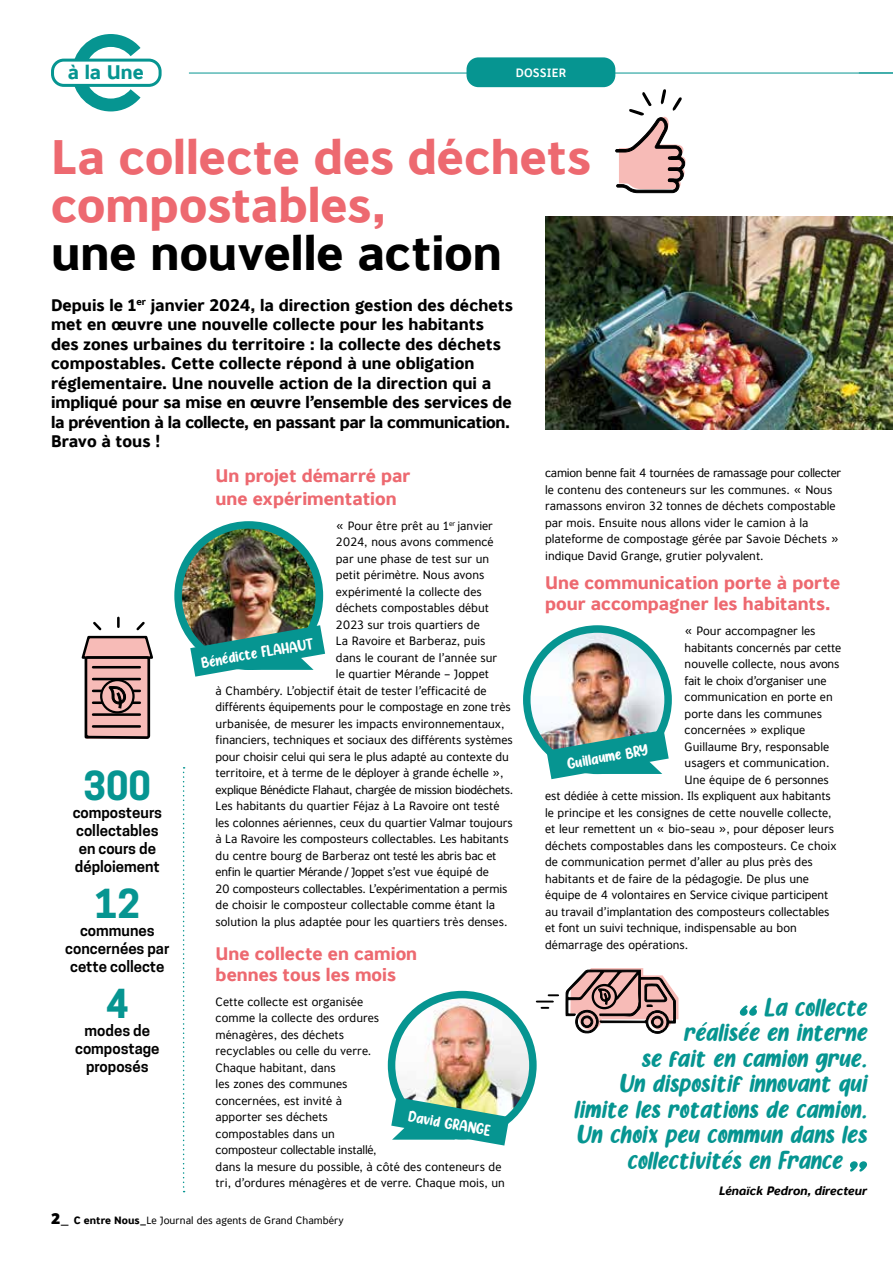
<style>
.page{position:relative;width:893px;height:1263px;background:#fff}
.page>*{position:absolute;margin:0;border:0;box-sizing:border-box;transform-origin:0 0}
.t1{font:700 48px/48px "Banjax";color:#ed6970}
.t2{font:700 48px "Banjax";color:#000}
.t3{font:700 37.5px "Cooper Hewitt";color:#069591}
.t4{font:italic 30px "Almond Nougat";color:#069591}
.t5{font:700 19.5px "Banjax";color:#069591}
.t6{font:700 18px/21px "Banjax";color:#ed6970}
.t7{font:18px "Almond Nougat";color:#fff}
.t8{font:700 16.5px/19.5px "Banjax";color:#000}
.t9{font:600 15px/18px "Cooper Hewitt";color:#000;text-align:center}
.t10{font:12px/16.5px "Banjax";color:#000}
.t11{font:12px "Banjax";letter-spacing:-.02em;color:#000}
.t12{font:12px "Banjax";letter-spacing:-.03em;color:#000}
.t13{font:italic 700 12px "Banjax";color:#000}
.t14{font:500 12px "Banjax";letter-spacing:.01em;color:#fff}
.t15{font:10.5px "Banjax";color:#000}
.s1{font-weight:900;font-size:15px}
.s2{font-size:15px}
.s3{font-weight:700}
</style>
<div class="page">
<hr style="left:189px;top:73px;width:704px;height:1px;background:#069591">
<div style="left:466px;top:57px;width:149px;height:30px;background:#069591;border-radius:12px"></div>
<svg style="left:72px;top:34px;width:69px;height:77px"></svg>
<div style="left:53px;top:60px;width:107px;height:25px;background:#fff;border-radius:11px"></div>
<div style="left:51px;top:59px;width:111px;height:28px;border:3px solid #069591;border-radius:11px"></div>
<svg style="left:858px;top:72px;width:35px;height:2px"></svg>
<img style="left:527px;top:629px;width:141px;height:141px;border-radius:71px">
<div style="left:523px;top:625px;width:149px;height:149px;border:8px solid #069591;border-radius:50%"></div>
<img style="left:546px;top:730px;width:123px;height:49px">
<img style="left:392px;top:994px;width:141px;height:142px;border-radius:71px">
<div style="left:388px;top:991px;width:149px;height:149px;border:8px solid #069591;border-radius:50%"></div>
<svg style="left:391px;top:1097px;width:118px;height:48px"></svg>
<svg style="left:740px;top:1005px;width:17px;height:11px"></svg>
<svg style="left:850px;top:1161px;width:17px;height:10px"></svg>
<img style="left:545px;top:217px;width:348px;height:212px">
<img style="left:178px;top:525px;width:141px;height:141px;border-radius:71px">
<div style="left:174px;top:521px;width:149px;height:149px;border:8px solid #069591;border-radius:50%"></div>
<svg style="left:190px;top:625px;width:135px;height:52px"></svg>
<svg style="left:183px;top:767px;width:2px;height:425px"></svg>
<svg style="left:81px;top:618px;width:72px;height:121px"></svg>
<svg style="left:565px;top:968px;width:113px;height:66px"></svg>
<svg style="left:537px;top:994px;width:21px;height:15px"></svg>
<svg style="left:615px;top:89px;width:71px;height:104px"></svg>
<h3 class="t5" style="left:68px;top:57px;width:77px">à la Une</h3>
<p class="t14" style="left:516px;top:64px;width:52px">DOSSIER</p>
<h1 class="t1" style="left:51px;top:131px;width:542px">La collecte des déchets compostables,</h1>
<h1 class="t2" style="left:51px;top:216px;width:453px">une nouvelle action</h1>
<p class="t8" style="left:51px;top:294px;width:463px">Depuis le 1<sup>er</sup> janvier 2024, la direction gestion des déchets met en œuvre une nouvelle collecte pour les habitants des zones urbaines du territoire : la collecte des déchets compostables. Cette collecte répond à une obligation réglementaire. Une nouvelle action de la direction qui a impliqué pour sa mise en œuvre l’ensemble des services de la prévention à la collecte, en passant par la communication.<br>Bravo à tous !</p>
<h2 class="t3" style="left:84px;top:764px;width:69px">300</h2>
<p class="t9" style="left:73px;top:803px;width:91px;text-align:left">composteurs collectables en cours de déploiement</p>
<h2 class="t3" style="left:95px;top:882px;width:47px">12</h2>
<p class="t9" style="left:65px;top:921px;width:106px">communes concernées par cette collecte</p>
<h2 class="t3" style="left:106px;top:982px;width:24px">4</h2>
<p class="t9" style="left:75px;top:1021px;width:86px">modes de compostage proposés</p>
<h3 class="t6" style="left:216px;top:463px;width:197px;line-height:22.5px">Un projet démarré par une expérimentation</h3>
<p class="t10" style="left:336px;top:517px;width:159px">« Pour être prêt au 1<sup>er</sup> janvier</p>
<p class="t10" style="left:336px;top:533px;width:159px">2024, nous avons commencé</p>
<p class="t10" style="left:336px;top:550px;width:155px">par une phase de test sur un</p>
<p class="t10" style="left:336px;top:566px;width:150px">petit périmètre. Nous avons</p>
<p class="t10" style="left:336px;top:583px;width:147px">expérimenté la collecte des</p>
<p class="t10" style="left:336px;top:599px;width:155px">déchets compostables début</p>
<p class="t10" style="left:336px;top:616px;width:145px">2023 sur trois quartiers de</p>
<p class="t10" style="left:336px;top:632px;width:151px">La Ravoire et Barberaz, puis</p>
<p class="t10" style="left:336px;top:649px;width:163px">dans le courant de l’année sur</p>
<p class="t10" style="left:336px;top:665px;width:155px">le quartier Mérande – Joppet</p>
<p class="t10" style="left:216px;top:682px;width:273px">à Chambéry. L’objectif était de tester l’efficacité de</p>
<p class="t10" style="left:216px;top:698px;width:297px">différents équipements pour le compostage en zone très</p>
<p class="t10" style="left:216px;top:715px;width:290px">urbanisée, de mesurer les impacts environnementaux,</p>
<p class="t10" style="left:216px;top:731px;width:299px">financiers, techniques et sociaux des différents systèmes</p>
<p class="t10" style="left:216px;top:748px;width:295px">pour choisir celui qui sera le plus adapté au contexte du</p>
<p class="t10" style="left:216px;top:764px;width:289px">territoire, et à terme de le déployer à grande échelle »,</p>
<p class="t12" style="left:216px;top:780px;width:299px">explique Bénédicte Flahaut, chargée de mission biodéchets.</p>
<p class="t10" style="left:216px;top:797px;width:286px">Les habitants du quartier Féjaz à La Ravoire ont testé</p>
<p class="t10" style="left:216px;top:814px;width:299px">les colonnes aériennes, ceux du quartier Valmar toujours</p>
<p class="t10" style="left:216px;top:830px;width:295px">à La Ravoire les composteurs collectables. Les habitants</p>
<p class="t11" style="left:216px;top:846px;width:282px">du centre bourg de Barberaz ont testé les abris bac et</p>
<p class="t12" style="left:216px;top:863px;width:275px">enfin le quartier Mérande / Joppet s’est vue équipé de</p>
<p class="t11" style="left:216px;top:879px;width:293px">20 composteurs collectables. L’expérimentation a permis</p>
<p class="t10" style="left:216px;top:896px;width:281px">de choisir le composteur collectable comme étant la</p>
<p class="t10" style="left:216px;top:913px;width:293px">solution la plus adaptée pour les quartiers très denses.</p>
<h3 class="t6" style="left:216px;top:941px;width:203px">Une collecte en camion bennes tous les mois</h3>
<p class="t10" style="left:216px;top:992px;width:291px">Cette collecte est organisée<br>comme la collecte des ordures<br>ménagères, des déchets<br>recyclables ou celle du verre.<br>Chaque habitant, dans<br>les zones des communes<br>concernées, est invité à<br>apporter ses déchets<br>compostables dans un<br>composteur collectable installé,<br>dans la mesure du possible, à côté des conteneurs de tri, d’ordures ménagères et de verre. Chaque mois, un</p>
<h3 class="t7" style="left:201px;top:654px;width:115px;rotate:-10deg">Bénédicte FLAHAUT</h3>
<h3 class="t7" style="left:411px;top:1107px;width:85px;rotate:10deg">David GRANGE</h3>
<p class="t15" style="left:51px;top:1212px;width:294px"><span class="s1">2</span><span class="s2">_</span> <span class="s3">C entre Nous_</span>Le Journal des agents de Grand Chambéry</p>
<p class="t10" style="left:545px;top:464px;width:298px">camion benne fait 4 tournées de ramassage pour collecter le contenu des conteneurs sur les communes. « Nous ramassons environ 32 tonnes de déchets compostable par mois. Ensuite nous allons vider le camion à la plateforme de compostage gérée par Savoie Déchets » indique David Grange, grutier polyvalent.</p>
<h3 class="t6" style="left:545px;top:571px;width:296px">Une communication porte à porte pour accompagner les habitants.</h3>
<p class="t10" style="left:685px;top:622px;width:133px">« Pour accompagner les</p>
<p class="t10" style="left:685px;top:639px;width:158px">habitants concernés par cette</p>
<p class="t10" style="left:685px;top:655px;width:156px">nouvelle collecte, nous avons</p>
<p class="t11" style="left:685px;top:672px;width:144px">fait le choix d’organiser une</p>
<p class="t10" style="left:685px;top:688px;width:150px">communication en porte en</p>
<p class="t10" style="left:685px;top:705px;width:139px">porte dans les communes</p>
<p class="t10" style="left:685px;top:721px;width:122px">concernées » explique</p>
<p class="t10" style="left:685px;top:738px;width:146px">Guillaume Bry, responsable</p>
<p class="t10" style="left:685px;top:754px;width:146px">usagers et communication.</p>
<p class="t10" style="left:685px;top:771px;width:146px">Une équipe de 6 personnes</p>
<p class="t10" style="left:545px;top:787px;width:287px">est dédiée à cette mission. Ils expliquent aux habitants</p>
<p class="t10" style="left:545px;top:804px;width:288px">le principe et les consignes de cette nouvelle collecte,</p>
<p class="t10" style="left:545px;top:820px;width:290px">et leur remettent un « bio-seau », pour déposer leurs</p>
<p class="t10" style="left:545px;top:837px;width:293px">déchets compostables dans les composteurs. Ce choix</p>
<p class="t10" style="left:545px;top:853px;width:269px">de communication permet d’aller au plus près des</p>
<p class="t10" style="left:545px;top:870px;width:265px">habitants et de faire de la pédagogie. De plus une</p>
<p class="t10" style="left:545px;top:886px;width:285px">équipe de 4 volontaires en Service civique participent</p>
<p class="t10" style="left:545px;top:903px;width:286px">au travail d’implantation des composteurs collectables</p>
<p class="t10" style="left:545px;top:919px;width:253px">et font un suivi technique, indispensable au bon</p>
<p class="t10" style="left:545px;top:936px;width:145px">démarrage des opérations.</p>
<h3 class="t7" style="left:566px;top:755px;width:84px;rotate:-10deg">Guillaume BRY</h3>
<h3 class="t4" style="left:764px;top:992px;width:109px">La collecte</h3>
<h3 class="t4" style="left:684px;top:1018px;width:190px">réalisée en interne</h3>
<h3 class="t4" style="left:641px;top:1043px;width:232px">se fait en camion grue.</h3>
<h3 class="t4" style="left:619px;top:1069px;width:254px">Un dispositif innovant qui</h3>
<h3 class="t4" style="left:574px;top:1094px;width:299px">limite les rotations de camion.</h3>
<h3 class="t4" style="left:577px;top:1120px;width:297px">Un choix peu commun dans les</h3>
<h3 class="t4" style="left:627px;top:1145px;width:222px">collectivités en France</h3>
<p class="t13" style="left:719px;top:1181px;width:150px">Lénaïck Pedron, directeur</p>
</div>
